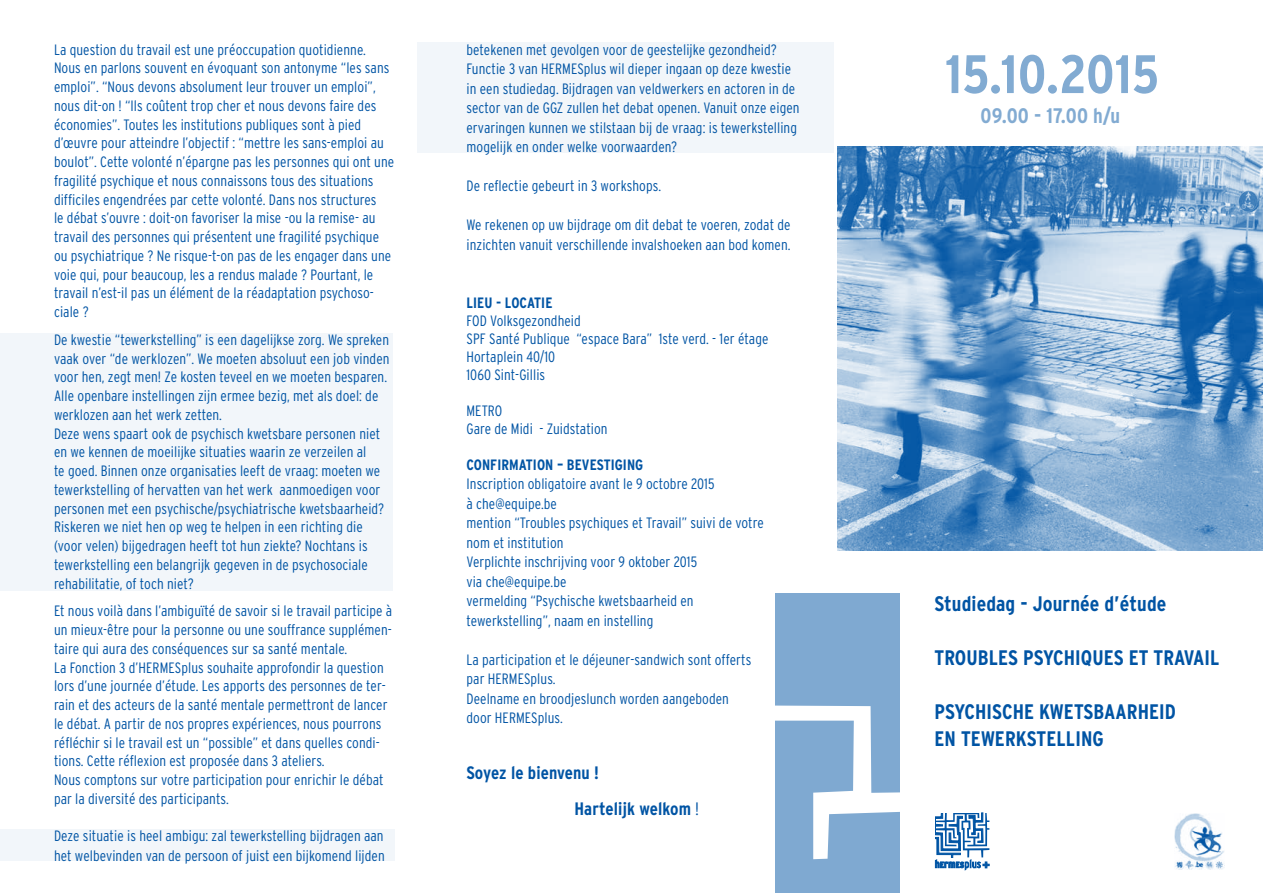
<style>
.page{position:relative;width:1263px;height:893px;background:#fff}
.page>*{position:absolute;margin:0;border:0;box-sizing:border-box;transform-origin:0 0}
.t1{font:700 condensed 54px "Interstate";letter-spacing:.005em;color:#82abd2}
.t2{font:700 condensed 21px/27px "Interstate";letter-spacing:.005em;color:#0054a4}
.t3{font:700 condensed 21px "Interstate";letter-spacing:.005em;color:#82abd2}
.t4{font:700 condensed 18px/36px "Interstate";letter-spacing:.005em;color:#0054a4}
.t5{font:300 condensed 15px/18.8px "Interstate";letter-spacing:.005em;color:#0054a4}
.t6{font:700 condensed 15px "Interstate";letter-spacing:.005em;color:#0054a4}
.s1{font-weight:300}
</style>
<div class="page">
<div style="left:417px;top:43px;width:416px;height:110px;background:#f2f6fa"></div>
<svg style="left:935px;top:812px;width:54px;height:58px"></svg>
<img style="left:1174px;top:814px;width:50px;height:56px">
<svg style="left:775px;top:594px;width:124px;height:299px"></svg>
<img style="left:838px;top:146px;width:425px;height:405px">
<div style="left:0;top:830px;width:394px;height:31px;background:#f2f6fa"></div>
<div style="left:0;top:333px;width:393px;height:258px;background:#f2f6fa"></div>
<p class="t5" style="left:54px;top:40px;width:342px">La question du travail est une préoccupation quotidienne.<br>Nous en parlons souvent en évoquant son antonyme “les sans emploi”. “Nous devons absolument leur trouver un emploi”, nous dit-on ! “Ils coûtent trop cher et nous devons faire des économies”. Toutes les institutions publiques sont à pied d’œuvre pour atteindre l’objectif : “mettre les sans-emploi au boulot”. Cette volonté n’épargne pas les personnes qui ont une fragilité psychique et nous connaissons tous des situations difficiles engendrées par cette volonté. Dans nos structures<br>le débat s’ouvre : doit-on favoriser la mise -ou la remise- au travail des personnes qui présentent une fragilité psychique ou psychiatrique ? Ne risque-t-on pas de les engager dans une voie qui, pour beaucoup, les a rendus malade ? Pourtant, le travail n’est-il pas un élément de la réadaptation psychoso&shy;ciale ?</p>
<p class="t5" style="left:54px;top:330px;width:337px">De kwestie “tewerkstelling” is een dagelijkse zorg. We spreken vaak over “de werklozen”. We moeten absoluut een job vinden voor hen, zegt men! Ze kosten teveel en we moeten besparen.<br>Alle openbare instellingen zijn ermee bezig, met als doel: de werklozen aan het werk zetten.<br>Deze wens spaart ook de psychisch kwetsbare personen niet en we kennen de moeilijke situaties waarin ze verzeilen al<br>te goed. Binnen onze organisaties leeft de vraag: moeten we tewerkstelling of hervatten van het werk aanmoedigen voor personen met een psychische/psychiatrische kwetsbaarheid?<br>Riskeren we niet hen op weg te helpen in een richting die (voor velen) bijgedragen heeft tot hun ziekte? Nochtans is tewerkstelling een belangrijk gegeven in de psychosociale rehabilitatie, of toch niet?</p>
<p class="t5" style="left:54px;top:602px;width:340px">Et nous voilà dans l’ambiguïté de savoir si le travail participe à un mieux-être pour la personne ou une souffrance supplémen&shy;taire qui aura des conséquences sur sa santé mentale.<br>La Fonction 3 d’HERMESplus souhaite approfondir la question lors d’une journée d’étude. Les apports des personnes de ter&shy;rain et des acteurs de la santé mentale permettront de lancer le débat. A partir de nos propres expériences, nous pourrons réfléchir si le travail est un “possible” et dans quelles condi&shy;tions. Cette réflexion est proposée dans 3 ateliers.<br>Nous comptons sur votre participation pour enrichir le débat par la diversité des participants.</p>
<p class="t5" style="left:54px;top:826px;width:332px;line-height:19.5px">Deze situatie is heel ambigu: zal tewerkstelling bijdragen aan het welbevinden van de persoon of juist een bijkomend lijden</p>
<p class="t5" style="left:466px;top:39px;width:335px;line-height:19.5px">betekenen met gevolgen voor de geestelijke gezondheid?<br>Functie 3 van HERMESplus wil dieper ingaan op deze kwestie in een studiedag. Bijdragen van veldwerkers en actoren in de sector van de GGZ zullen het debat openen. Vanuit onze eigen ervaringen kunnen we stilstaan bij de vraag: is tewerkstelling mogelijk en onder welke voorwaarden?</p>
<p class="t5" style="left:466px;top:176px;width:196px">De reflectie gebeurt in 3 workshops.</p>
<p class="t5" style="left:466px;top:215px;width:326px;line-height:19.8px">We rekenen op uw bijdrage om dit debat te voeren, zodat de inzichten vanuit verschillende invalshoeken aan bod komen.</p>
<p class="t6" style="left:466px;top:294px;width:87px">LIEU - LOCATIE</p>
<p class="t5" style="left:466px;top:311px;width:303px;line-height:18px">FOD Volksgezondheid<br>SPF Santé Publique “espace Bara” 1ste verd. - 1er étage<br>Hortaplein 40/10<br>1060 Sint-Gillis</p>
<p class="t5" style="left:466px;top:401px;width:143px;line-height:18px">METRO<br>Gare de Midi - Zuidstation</p>
<p class="t6" style="left:466px;top:456px;width:178px">CONFIRMATION – BEVESTIGING</p>
<p class="t5" style="left:466px;top:474px;width:299px;line-height:19.5px">Inscription obligatoire avant le 9 octobre 2015<br>à che@equipe.be<br>mention “Troubles psychiques et Travail” suivi de votre nom et institution<br>Verplichte inschrijving voor 9 oktober 2015<br>via che@equipe.be<br>vermelding “Psychische kwetsbaarheid en tewerkstelling”, naam en instelling</p>
<p class="t5" style="left:466px;top:649px;width:286px;line-height:19.5px">La participation et le déjeuner-sandwich sont offerts par HERMESplus.<br>Deelname en broodjeslunch worden aangeboden door HERMESplus.</p>
<p class="t4" style="left:574px;top:754px;width:126px;text-indent:-108px">Soyez le bienvenu !<br>Hartelijk welkom <span class="s1">!</span></p>
<h1 class="t1" style="left:945px;top:44px;width:215px">15.10.2015</h1>
<h2 class="t3" style="left:980px;top:104px;width:141px">09.00 - 17.00 h/u</h2>
<h2 class="t2" style="left:934px;top:589px;width:233px">Studiedag - Journée d’étude</h2>
<h2 class="t2" style="left:934px;top:643px;width:287px">TROUBLES PSYCHIQUES ET TRAVAIL</h2>
<h2 class="t2" style="left:934px;top:697px;width:243px">PSYCHISCHE KWETSBAARHEID<br>EN TEWERKSTELLING</h2>
</div>
